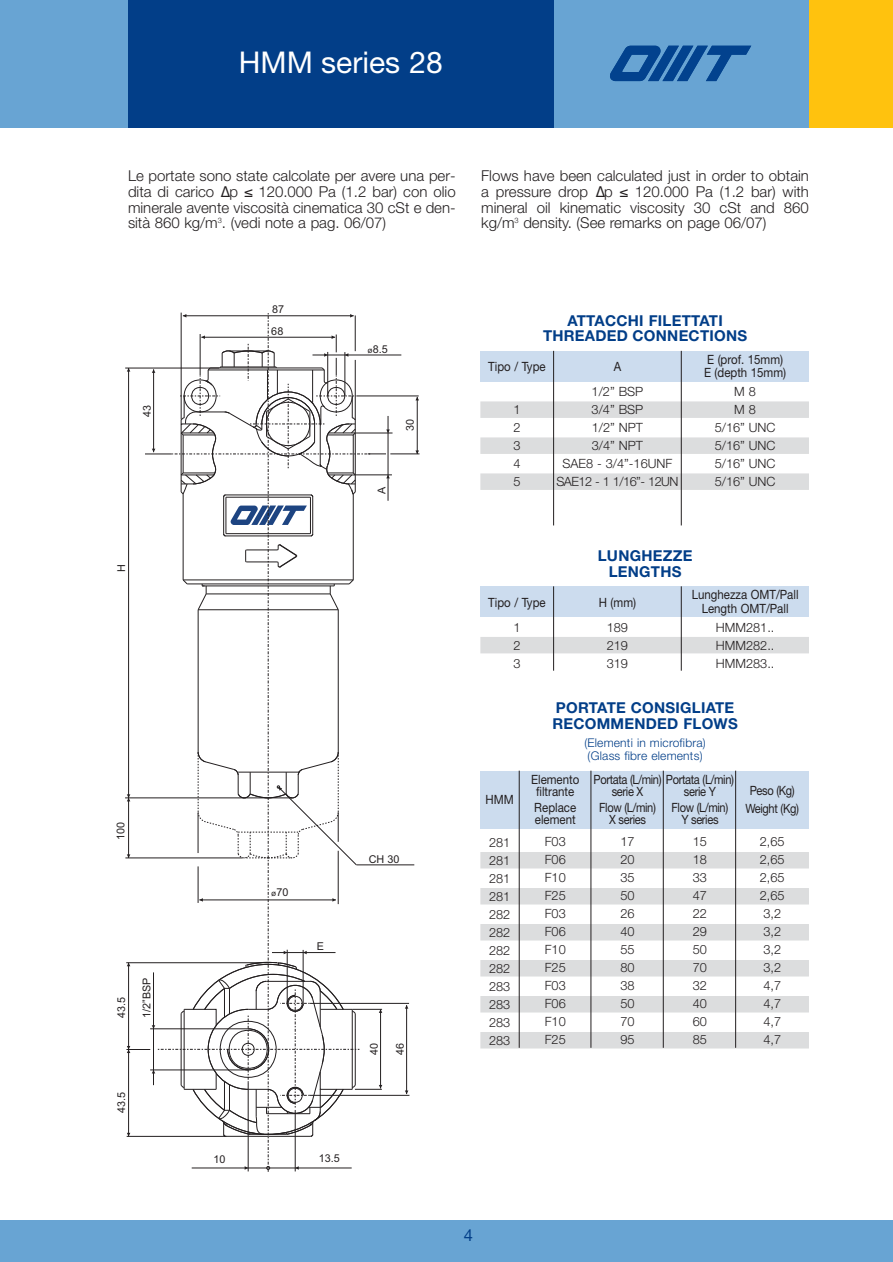
<style>
.page{position:relative;width:893px;height:1262px;background:#fff}
.page>*{position:absolute;margin:0;border:0;box-sizing:border-box;transform-origin:0 0}
.t1{font:30px "Helvetica Neue";color:#fff}
.t2{font:16.5px "Helvetica Neue";color:#023e88}
.t3{font:300 15px/15.8px "Helvetica Neue";color:#231f20;text-align:justify}
.t4{font:700 15px/15.8px "Helvetica Neue";letter-spacing:.015em;color:#023e88;text-align:center}
.t5{font:300 12.75px/18px "Helvetica Neue";color:#231f20;text-align:justify}
.t6{font:12.75px/13.5px "Helvetica Neue";color:#231f20;scale:.9 1}
.t7{font:12.75px/12px "Helvetica Neue";letter-spacing:-.035em;color:#231f20;text-align:center;scale:.87 1}
.t8{font:12.75px "Helvetica Neue";color:#231f20;scale:.87 1}
.t9{font:300 12px/13.5px "Helvetica Neue";letter-spacing:.015em;color:#023e88}
.t10{font:10.8px "Arial";color:#231f20}
.s1{font-family:"Helvetica";font-weight:400}
.s2{font-size:8.1px}
</style>
<div class="page">
<div style="left:480px;top:771px;width:328px;height:57px;background:#ccdcee"></div>
<div style="left:0;top:0;width:892px;height:128px;background:#68a4d3"></div>
<div style="left:128px;top:0;width:425px;height:128px;background:#023e88"></div>
<div style="left:808px;top:0;width:84px;height:128px;background:#ffc20e"></div>
<div style="left:0;top:1221px;width:892px;height:41px;background:#68a4d3"></div>
<svg style="left:610px;top:46px;width:141px;height:35px"></svg>
<div style="left:480px;top:401px;width:328px;height:17px;background:#dcddde"></div>
<div style="left:480px;top:437px;width:328px;height:17px;background:#dcddde"></div>
<div style="left:480px;top:473px;width:328px;height:17px;background:#dcddde"></div>
<div style="left:480px;top:351px;width:328px;height:30px;background:#ccdcee"></div>
<hr style="left:125px;top:368px;width:94px;height:1px;background:#231f20">
<hr style="left:125px;top:858px;width:117px;height:1px;background:#231f20">
<hr style="left:125px;top:798px;width:119px;height:1px;background:#231f20">
<svg style="left:126px;top:313px;width:293px;height:859px"></svg>
<hr style="left:387px;top:433px;width:1px;height:42px;background:#231f20">
<hr style="left:553px;top:351px;width:1px;height:174px;background:#231f20">
<hr style="left:680px;top:351px;width:1px;height:174px;background:#231f20">
<div style="left:480px;top:637px;width:328px;height:16px;background:#dcddde"></div>
<div style="left:480px;top:852px;width:328px;height:16px;background:#dcddde"></div>
<div style="left:480px;top:888px;width:328px;height:16px;background:#dcddde"></div>
<div style="left:480px;top:924px;width:328px;height:16px;background:#dcddde"></div>
<div style="left:480px;top:960px;width:328px;height:16px;background:#dcddde"></div>
<div style="left:480px;top:996px;width:328px;height:16px;background:#dcddde"></div>
<div style="left:480px;top:1032px;width:328px;height:16px;background:#dcddde"></div>
<div style="left:480px;top:587px;width:328px;height:30px;background:#ccdcee"></div>
<hr style="left:553px;top:586px;width:1px;height:85px;background:#231f20">
<hr style="left:680px;top:586px;width:1px;height:85px;background:#231f20">
<hr style="left:518px;top:771px;width:1px;height:277px;background:#231f20">
<hr style="left:590px;top:771px;width:1px;height:277px;background:#231f20">
<hr style="left:662px;top:771px;width:1px;height:277px;background:#231f20">
<hr style="left:735px;top:771px;width:1px;height:277px;background:#231f20">
<h1 class="t1" style="left:239px;top:51px;width:205px">HMM series 28</h1>
<p class="t3" style="left:128px;top:169px;width:329px">Le portate sono state calcolate per avere una per&shy;dita di carico <span class="s1">Δ</span>p <span class="s1">≤</span> 120.000 Pa (1.2 bar) con olio minerale avente viscosità cinematica 30 cSt e den&shy;sità 860 kg/m<sup>3</sup>. (vedi note a pag. 06/07)</p>
<p class="t3" style="left:481px;top:169px;width:329px">Flows have been calculated just in order to obtain a pressure drop <span class="s1">Δ</span>p <span class="s1">≤</span> 120.000 Pa (1.2 bar) with mineral oil kinematic viscosity 30 cSt and 860 kg/m<sup>3</sup> density. (See remarks on page 06/07)</p>
<p class="t10" style="left:143px;top:417px;width:14px;rotate:-90deg">43</p>
<p class="t10" style="left:117px;top:572px;width:9px;rotate:-90deg">H</p>
<p class="t10" style="left:117px;top:840px;width:20px;rotate:-90deg">100</p>
<p class="t10" style="left:117px;top:1018px;width:23px;rotate:-90deg">43.5</p>
<p class="t10" style="left:143px;top:1018px;width:42px;rotate:-90deg">1/2”BSP</p>
<p class="t10" style="left:117px;top:1113px;width:23px;rotate:-90deg">43.5</p>
<p class="t10" style="left:272px;top:306px;width:14px">87</p>
<p class="t10" style="left:271px;top:327px;width:14px">68</p>
<p class="t10" style="left:367px;top:345px;width:22px"><span class="s2">ø</span>8.5</p>
<p class="t10" style="left:406px;top:431px;width:14px;rotate:-90deg">30</p>
<p class="t10" style="left:377px;top:494px;width:9px;rotate:-90deg">A</p>
<p class="t10" style="left:271px;top:888px;width:19px"><span class="s2">ø</span>70</p>
<p class="t10" style="left:316px;top:943px;width:9px">E</p>
<p class="t10" style="left:368px;top:855px;width:32px">CH 30</p>
<p class="t10" style="left:370px;top:1055px;width:14px;rotate:-90deg">40</p>
<p class="t10" style="left:396px;top:1055px;width:14px;rotate:-90deg">46</p>
<p class="t10" style="left:213px;top:1155px;width:14px">10</p>
<p class="t10" style="left:319px;top:1155px;width:23px">13.5</p>
<p class="t4" style="left:543px;top:314px;width:205px">ATTACCHI FILETTATI<br>THREADED CONNECTIONS</p>
<p class="t6" style="left:488px;top:361px;width:65px">Tipo / Type</p>
<p class="t6" style="left:613px;top:361px;width:10px">A</p>
<p class="t6" style="left:703px;top:354px;width:93px">E (prof. 15mm)<br>E (depth 15mm)</p>
<p class="t5" style="left:513px;top:402px;width:9px">1<br>2<br>3<br>4<br>5</p>
<p class="t5" style="left:556px;top:384px;width:124px;text-align:center">1/2” BSP<br>3/4” BSP<br>1/2” NPT<br>3/4” NPT<br>SAE8 - 3/4”-16UNF<br>SAE12 - 1 1/16”- 12UN</p>
<p class="t5" style="left:714px;top:384px;width:62px;text-align:center">M 8<br>M 8<br>5/16” UNC<br>5/16” UNC<br>5/16” UNC<br>5/16” UNC</p>
<p class="t4" style="left:597px;top:549px;width:96px">LUNGHEZZE<br>LENGTHS</p>
<p class="t6" style="left:488px;top:597px;width:65px">Tipo / Type</p>
<p class="t6" style="left:598px;top:597px;width:43px">H (mm)</p>
<p class="t6" style="left:691px;top:589px;width:120px;text-align:center">Lunghezza OMT/Pall<br>Length OMT/Pall</p>
<p class="t5" style="left:513px;top:619px;width:9px">1<br>2<br>3</p>
<p class="t5" style="left:606px;top:619px;width:23px">189<br>219<br>319</p>
<p class="t5" style="left:715px;top:619px;width:60px">HMM281..<br>HMM282..<br>HMM283..</p>
<p class="t4" style="left:552px;top:701px;width:187px;text-align:left">PORTATE CONSIGLIATE<br>RECOMMENDED FLOWS</p>
<p class="t9" style="left:584px;top:737px;width:123px">(Elementi in microfibra) (Glass fibre elements)</p>
<p class="t6" style="left:485px;top:794px;width:33px">HMM</p>
<p class="t6" style="left:531px;top:774px;width:55px;line-height:12px;text-align:center">Elemento filtrante</p>
<p class="t6" style="left:534px;top:803px;width:48px;line-height:12px">Replace element</p>
<p class="t5" style="left:489px;top:834px;width:23px">281<br>281<br>281<br>281<br>282<br>282<br>282<br>282<br>283<br>283<br>283<br>283</p>
<p class="t5" style="left:544px;top:834px;width:23px">F03<br>F06<br>F10<br>F25<br>F03<br>F06<br>F10<br>F25<br>F03<br>F06<br>F10<br>F25</p>
<p class="t7" style="left:611px;top:774px;width:142px;text-align:left;text-indent:-18px">Portata (L/min) Portata (L/min) serie X</p>
<p class="t7" style="left:599px;top:803px;width:67px">Flow (L/min)<br>X series</p>
<p class="t5" style="left:692px;top:834px;width:16px">15<br>18<br>33<br>47<br>22<br>29<br>50<br>70<br>32<br>40<br>60<br>85</p>
<p class="t7" style="left:671px;top:784px;width:67px;line-height:16.2px">serie Y<br>Flow (L/min)</p>
<p class="t8" style="left:681px;top:815px;width:44px">Y series</p>
<p class="t5" style="left:620px;top:834px;width:16px">17<br>20<br>35<br>50<br>26<br>40<br>55<br>80<br>38<br>50<br>70<br>95</p>
<p class="t7" style="left:745px;top:782px;width:63px;line-height:18px">Peso (Kg)<br>Weight (Kg)</p>
<p class="t5" style="left:759px;top:834px;width:26px;text-align:left">2,65<br>2,65<br>2,65<br>2,65<br>3,2<br>3,2<br>3,2<br>3,2<br>4,7<br>4,7<br>4,7<br>4,7</p>
<p class="t2" style="left:463px;top:1229px;width:11px">4</p>
</div>
